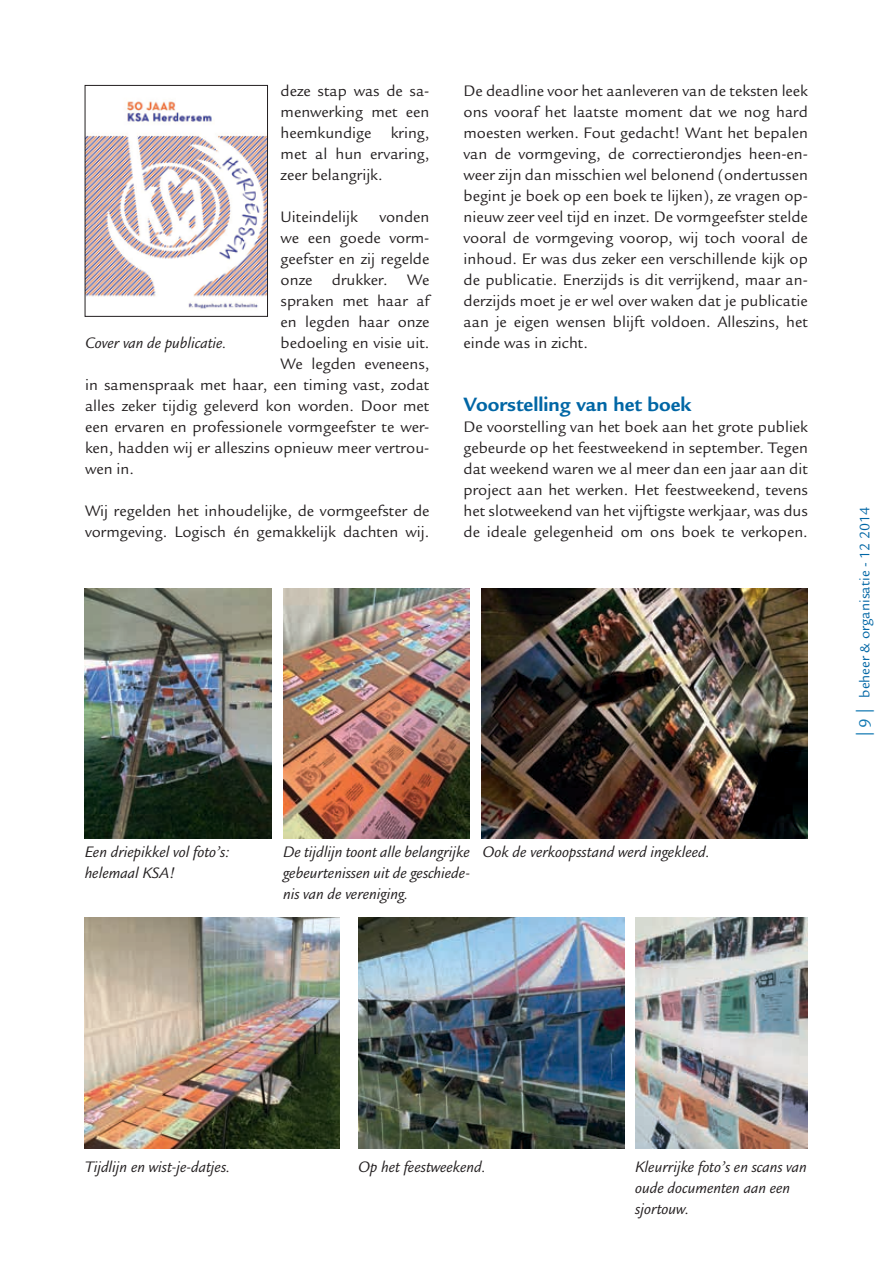
<style>
.page{position:relative;width:893px;height:1263px;background:#fff}
.page>*{position:absolute;margin:0;border:0;box-sizing:border-box;transform-origin:0 0}
.t1{font:700 21px "Legacy Sans Std";color:#0066a5}
.t2{font:16.5px/21px "Legacy Sans Std";color:#231f20;text-align:justify}
.t3{font:italic 16.5px/21px "Legacy Sans Std";color:#231f20}
.t4{font:15px "Legacy Sans Std";color:#0066a5}
.s1{font-family:"Myriad Pro";font-size:18px;color:#1379b3}
.s2{font-size:18px;color:#1379b3}
</style>
<div class="page">
<img style="left:87px;top:101px;width:179px;height:208px">
<div style="left:85px;top:85px;width:183px;height:232px;border:1px solid #231f20"></div>
<img style="left:85px;top:589px;width:186px;height:249px">
<img style="left:85px;top:918px;width:255px;height:230px">
<img style="left:358px;top:918px;width:266px;height:230px">
<img style="left:283px;top:589px;width:187px;height:249px">
<img style="left:635px;top:918px;width:173px;height:230px">
<img style="left:482px;top:589px;width:326px;height:249px">
<p class="t2" style="left:281px;top:80px;width:150px">deze stap was de sa&shy;menwerking met een heemkundige kring, met al hun ervaring, zeer belangrijk.</p>
<p class="t2" style="left:281px;top:206px;width:79px">Uiteindelijk</p>
<p class="t2" style="left:379px;top:206px;width:52px">vonden</p>
<p class="t2" style="left:281px;top:227px;width:150px">we een goede vorm-</p>
<p class="t2" style="left:281px;top:248px;width:150px">geefster en zij regelde</p>
<p class="t2" style="left:281px;top:270px;width:150px">onze drukker. We</p>
<p class="t2" style="left:281px;top:291px;width:150px">spraken met haar af</p>
<p class="t2" style="left:281px;top:312px;width:150px">en legden haar onze</p>
<p class="t2" style="left:281px;top:333px;width:150px">bedoeling en visie uit.</p>
<p class="t2" style="left:281px;top:354px;width:150px">We legden eveneens,</p>
<p class="t2" style="left:85px;top:375px;width:346px">in samenspraak met haar, een timing vast, zodat</p>
<p class="t2" style="left:85px;top:396px;width:346px">alles zeker tijdig geleverd kon worden. Door met</p>
<p class="t2" style="left:85px;top:417px;width:346px">een ervaren en professionele vormgeefster te wer-</p>
<p class="t2" style="left:85px;top:438px;width:346px">ken, hadden wij er alleszins opnieuw meer vertrou-</p>
<p class="t2" style="left:85px;top:459px;width:51px">wen in.</p>
<p class="t2" style="left:85px;top:501px;width:346px">Wij regelden het inhoudelijke, de vormgeefster de vormgeving. Logisch én gemakkelijk dachten wij.</p>
<p class="t3" style="left:85px;top:333px;width:143px">Cover van de publicatie.</p>
<p class="t2" style="left:463px;top:81px;width:346px">De deadline voor het aanleveren van de teksten leek ons vooraf het laatste moment dat we nog hard moesten werken. Fout gedacht! Want het bepalen van de vormgeving, de correctierondjes heen-en&shy;weer zijn dan misschien wel belonend (ondertussen begint je boek op een boek te lijken), ze vragen op&shy;nieuw zeer veel tijd en inzet. De vormgeefster stelde vooral de vormgeving voorop, wij toch vooral de inhoud. Er was dus zeker een verschillende kijk op de publicatie. Enerzijds is dit verrijkend, maar an&shy;derzijds moet je er wel over waken dat je publicatie aan je eigen wensen blijft voldoen. Alleszins, het einde was in zicht.</p>
<p class="t1" style="left:463px;top:392px;width:229px">Voorstelling van het boek</p>
<p class="t2" style="left:463px;top:416px;width:346px">De voorstelling van het boek aan het grote publiek gebeurde op het feestweekend in september. Tegen dat weekend waren we al meer dan een jaar aan dit project aan het werken. Het feestweekend, tevens het slotweekend van het vijftigste werkjaar, was dus de ideale gelegenheid om ons boek te verkopen.</p>
<p class="t3" style="left:85px;top:842px;width:146px">Een driepikkel vol foto’s: helemaal KSA!</p>
<p class="t3" style="left:283px;top:842px;width:188px;text-align:justify">De tijdlijn toont alle belangrijke gebeurtenissen uit de geschiede&shy;nis van de vereniging.</p>
<p class="t3" style="left:483px;top:842px;width:229px">Ook de verkoopsstand werd ingekleed.</p>
<p class="t4" style="left:856px;top:736px;width:231px;rotate:-90deg"><span class="s1">|</span> <span class="s2">9</span> <span class="s1">|</span> beheer &amp; organisatie - 12 2014</p>
<p class="t3" style="left:85px;top:1157px;width:147px">Tijdlijn en wist-je-datjes.</p>
<p class="t3" style="left:358px;top:1157px;width:129px">Op het feestweekend.</p>
<p class="t3" style="left:635px;top:1157px;width:173px">Kleurrijke foto’s en scans van oude documenten aan een sjortouw.</p>
</div>
